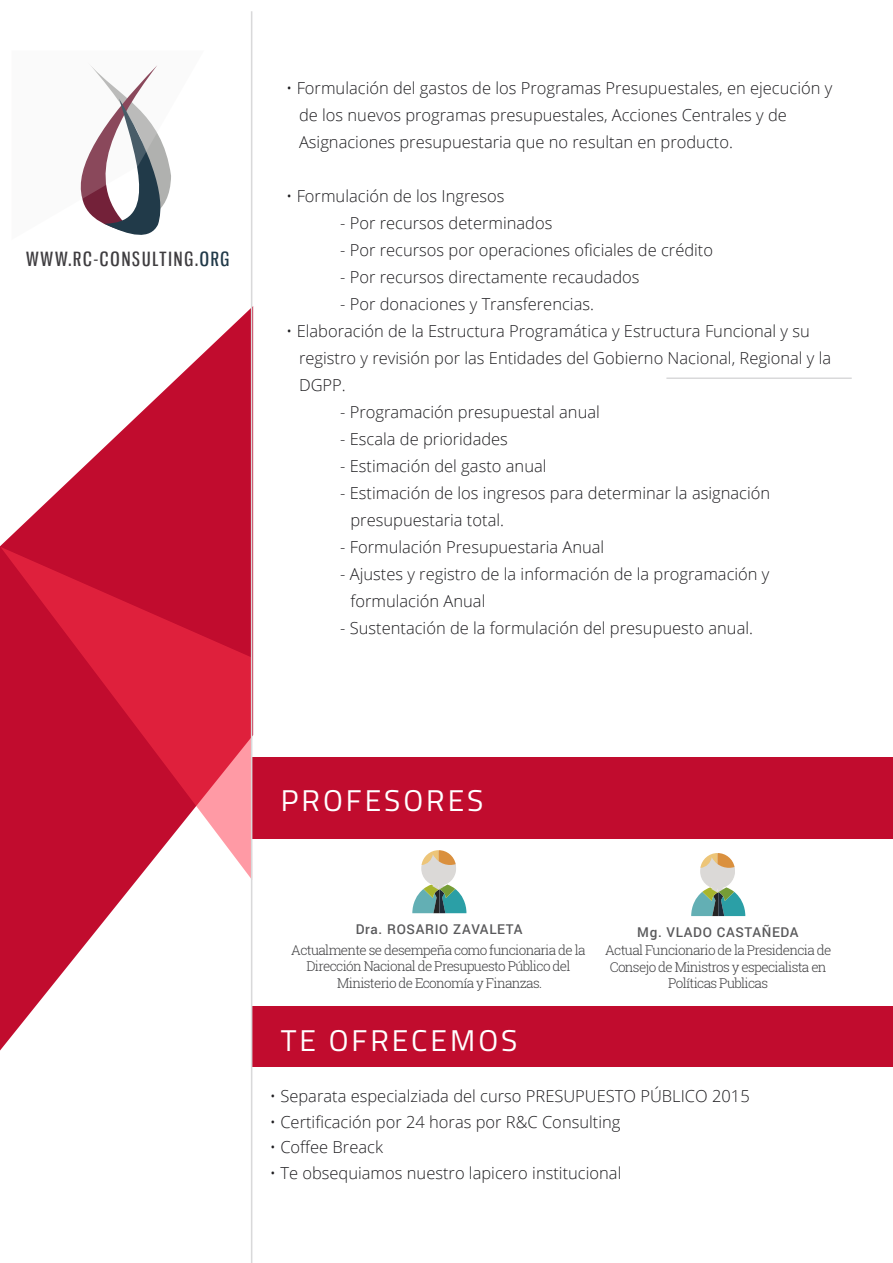
<style>
.page{position:relative;width:893px;height:1263px;background:#fff}
.page>*{position:absolute;margin:0;border:0;box-sizing:border-box;transform-origin:0 0}
.t1{font:30px "Titillium Web";letter-spacing:.1em;color:#fff}
.t2{font:19.5px "Gnuolane Rg";letter-spacing:.1em;color:#3f3d40}
.t3{font:300 16.5px/27px "Open Sans";color:#1f1e21}
.t4{font:300 13.5px/16.5px "Roboto Slab";letter-spacing:-.05em;color:#404042;text-align:center}
.t5{font:500 13.5px "Roboto";letter-spacing:.05em;color:#59595b}
.s1{color:#213a49}
</style>
<div class="page">
<hr style="left:666px;top:377px;width:186px;height:2px;background:#d9d9da">
<div style="left:252px;top:757px;width:641px;height:82px;background:#c10c2e"></div>
<div style="left:252px;top:1006px;width:641px;height:61px;background:#c10c2e"></div>
<svg style="left:0;top:306px;width:253px;height:744px"></svg>
<svg style="left:0;top:547px;width:251px;height:333px;background:#cf2442"></svg>
<hr style="left:251px;top:11px;width:1px;height:1252px;background:#d9d9da">
<svg style="left:412px;top:850px;width:54px;height:63px"></svg>
<svg style="left:691px;top:853px;width:54px;height:63px"></svg>
<svg style="left:80px;top:65px;width:91px;height:170px"></svg>
<p class="t2" style="left:26px;top:247px;width:205px">WWW.RC-CONSULTING.<span class="s1">ORG</span></p>
<p class="t3" style="left:299px;top:74px;width:535px;text-indent:-13px">• Formulación del gastos de los Programas Presupuestales, en ejecución y de los nuevos programas presupuestales, Acciones Centrales y de<br>Asignaciones presupuestaria que no resultan en producto.</p>
<p class="t3" style="left:286px;top:182px;width:220px">• Formulación de los Ingresos</p>
<p class="t3" style="left:340px;top:209px;width:214px">- Por recursos determinados</p>
<p class="t3" style="left:340px;top:236px;width:374px">- Por recursos por operaciones oficiales de crédito</p>
<p class="t3" style="left:340px;top:263px;width:301px">- Por recursos directamente recaudados</p>
<p class="t3" style="left:340px;top:290px;width:255px">- Por donaciones y Transferencias.</p>
<p class="t3" style="left:299px;top:317px;width:534px;text-indent:-13px">• Elaboración de la Estructura Programática y Estructura Funcional y su registro y revisión por las Entidades del Gobierno Nacional, Regional y la<br>DGPP.</p>
<p class="t3" style="left:340px;top:398px;width:261px">- Programación presupuestal anual</p>
<p class="t3" style="left:340px;top:425px;width:169px">- Escala de prioridades</p>
<p class="t3" style="left:340px;top:452px;width:208px">- Estimación del gasto anual</p>
<p class="t3" style="left:351px;top:479px;width:421px;text-indent:-10px">- Estimación de los ingresos para determinar la asignación presupuestaria total.</p>
<p class="t3" style="left:340px;top:533px;width:266px">- Formulación Presupuestaria Anual</p>
<p class="t3" style="left:351px;top:560px;width:420px;text-indent:-10px">- Ajustes y registro de la información de la programación y formulación Anual</p>
<p class="t3" style="left:340px;top:614px;width:414px">- Sustentación de la formulación del presupuesto anual.</p>
<h1 class="t1" style="left:281px;top:779px;width:204px">PROFESORES</h1>
<p class="t5" style="left:356px;top:920px;width:168px">Dra. ROSARIO ZAVALETA</p>
<p class="t4" style="left:291px;top:941px;width:296px">Actualmente se desempeña como funcionaria de la<br>Dirección Nacional de Presupuesto Público del<br>Ministerio de Economía y Finanzas.</p>
<h1 class="t1" style="left:281px;top:1018px;width:238px">TE OFRECEMOS</h1>
<p class="t5" style="left:637px;top:923px;width:163px">Mg. VLADO CASTAÑEDA</p>
<p class="t4" style="left:605px;top:942px;width:228px">Actual Funcionario de la Presidencia de<br>Consejo de Ministros y especialista en<br>Políticas Publicas</p>
<p class="t3" style="left:270px;top:1082px;width:481px">• Separata especialziada del curso PRESUPUESTO PÚBLICO 2015</p>
<p class="t3" style="left:270px;top:1108px;width:352px">• Certificación por 24 horas por R&amp;C Consulting</p>
<p class="t3" style="left:270px;top:1133px;width:115px">• Coffee Breack</p>
<p class="t3" style="left:270px;top:1158px;width:353px">• Te obsequiamos nuestro lapicero institucional</p>
</div>
